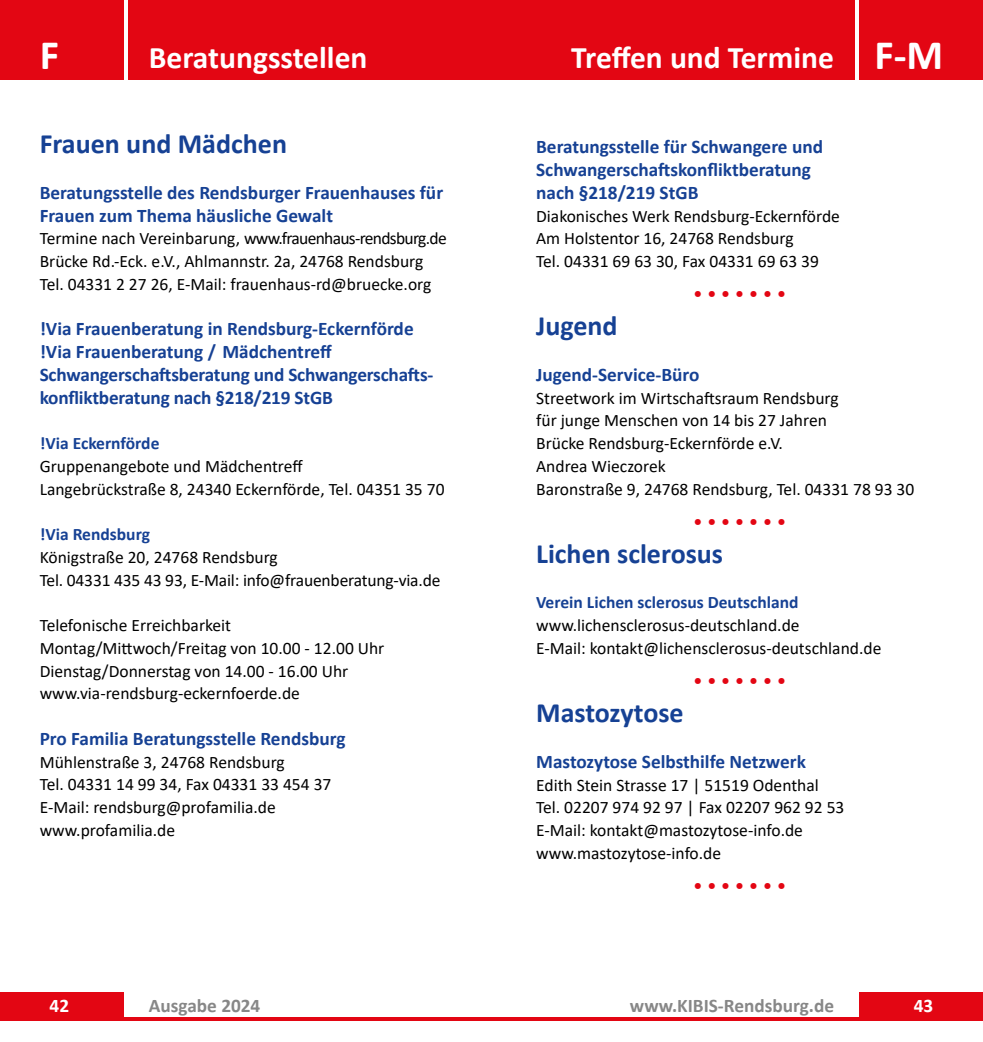
<style>
.page{position:relative;width:983px;height:1042px;background:#fff}
.page>*{position:absolute;margin:0;border:0;box-sizing:border-box;transform-origin:0 0}
.t1{font:700 42px "Calibri";color:#fff}
.t2{font:700 31.5px "Calibri";color:#fff}
.t3{font:700 28px "Calibri";color:#164194}
.t4{font:700 19.25px/22.8px "Calibri";color:#164194}
.t5{font:700 19.25px "Calibri";color:#878787}
.t6{font:19.25px "Calibri";color:#e30613}
.t7{font:700 19.25px "Calibri";color:#fff}
.t8{font:17.5px/22.8px "Calibri";color:#000}
.t9{font:700 17.5px "Calibri";color:#164194}
</style>
<div class="page">
<div style="left:0;top:0;width:982px;height:79px;background:#e30613"></div>
<div style="left:0;top:992px;width:124px;height:25px;background:#e30613"></div>
<div style="left:858px;top:992px;width:124px;height:25px;background:#e30613"></div>
<hr style="left:0;top:1017px;width:982px;height:4px;background:#e30613">
<hr style="left:124px;top:0;width:4px;height:79px;background:#fff">
<svg style="left:855px;top:0;width:3px;height:79px"></svg>
<h1 class="t1" style="left:40px;top:25px;width:21px">F</h1>
<h1 class="t1" style="left:874px;top:25px;width:70px">F-M</h1>
<h2 class="t2" style="left:149px;top:36px;width:220px">Beratungsstellen</h2>
<h2 class="t2" style="left:571px;top:36px;width:264px">Treffen und Termine</h2>
<h3 class="t3" style="left:40px;top:124px;width:249px">Frauen und Mädchen</h3>
<p class="t4" style="left:40px;top:181px;width:405px">Beratungsstelle des Rendsburger Frauenhauses für<br>Frauen zum Thema häusliche Gewalt</p>
<p class="t8" style="left:40px;top:227px;width:408px">Termine nach Vereinbarung, www.frauenhaus-rendsburg.de<br>Brücke Rd.-Eck. e.V., Ahlmannstr. 2a, 24768 Rendsburg<br>Tel. 04331 2 27 26, E-Mail: frauenhaus-rd@bruecke.org</p>
<p class="t4" style="left:40px;top:317px;width:395px">!Via Frauenberatung in Rendsburg-Eckernförde !Via Frauenberatung / Mädchentreff Schwangerschaftsberatung und Schwangerschafts&shy;konfliktberatung nach §218/219 StGB</p>
<p class="t9" style="left:40px;top:431px;width:121px">!Via Eckernförde</p>
<p class="t8" style="left:40px;top:454px;width:406px">Gruppenangebote und Mädchentreff<br>Langebrückstraße 8, 24340 Eckernförde, Tel. 04351 35 70</p>
<p class="t9" style="left:40px;top:522px;width:112px">!Via Rendsburg</p>
<p class="t8" style="left:40px;top:545px;width:402px">Königstraße 20, 24768 Rendsburg<br>Tel. 04331 435 43 93, E-Mail: info@frauenberatung-via.de</p>
<p class="t8" style="left:40px;top:613px;width:346px">Telefonische Erreichbarkeit Montag/Mittwoch/Freitag von 10.00 - 12.00 Uhr Dienstag/Donnerstag von 14.00 - 16.00 Uhr www.via-rendsburg-eckernfoerde.de</p>
<p class="t4" style="left:40px;top:727px;width:307px">Pro Familia Beratungsstelle Rendsburg</p>
<p class="t8" style="left:40px;top:750px;width:293px">Mühlenstraße 3, 24768 Rendsburg<br>Tel. 04331 14 99 34, Fax 04331 33 454 37<br>E-Mail: rendsburg@profamilia.de www.profamilia.de</p>
<p class="t4" style="left:536px;top:135px;width:288px">Beratungsstelle für Schwangere und<br>Schwangerschaftskonfliktberatung nach §218/219 StGB</p>
<p class="t8" style="left:536px;top:204px;width:305px">Diakonisches Werk Rendsburg-Eckernförde<br>Am Holstentor 16, 24768 Rendsburg<br>Tel. 04331 69 63 30, Fax 04331 69 63 39</p>
<p class="t6" style="left:693px;top:281px;width:95px">• • • • • • •</p>
<h3 class="t3" style="left:536px;top:306px;width:83px">Jugend</h3>
<p class="t4" style="left:536px;top:363px;width:165px">Jugend-Service-Büro</p>
<p class="t8" style="left:536px;top:386px;width:379px">Streetwork im Wirtschaftsraum Rendsburg<br>für junge Menschen von 14 bis 27 Jahren<br>Brücke Rendsburg-Eckernförde e.V.<br>Andrea Wieczorek<br>Baronstraße 9, 24768 Rendsburg, Tel. 04331 78 93 30</p>
<p class="t6" style="left:693px;top:508px;width:95px">• • • • • • •</p>
<h3 class="t3" style="left:536px;top:534px;width:188px">Lichen sclerosus</h3>
<p class="t9" style="left:536px;top:590px;width:264px">Verein Lichen sclerosus Deutschland</p>
<p class="t8" style="left:536px;top:613px;width:346px">www.lichensclerosus-deutschland.de<br>E-Mail: kontakt@lichensclerosus-deutschland.de</p>
<p class="t6" style="left:693px;top:667px;width:95px">• • • • • • •</p>
<h3 class="t3" style="left:536px;top:693px;width:149px">Mastozytose</h3>
<p class="t4" style="left:536px;top:750px;width:271px">Mastozytose Selbsthilfe Netzwerk</p>
<p class="t8" style="left:536px;top:773px;width:310px">Edith Stein Strasse 17 | 51519 Odenthal Tel. 02207 974 92 97 | Fax 02207 962 92 53<br>E-Mail: kontakt@mastozytose-info.de www.mastozytose-info.de</p>
<p class="t6" style="left:693px;top:872px;width:95px">• • • • • • •</p>
<p class="t5" style="left:149px;top:992px;width:113px">Ausgabe 2024</p>
<p class="t5" style="left:629px;top:992px;width:205px">www.KIBIS-Rendsburg.de</p>
<p class="t7" style="left:50px;top:992px;width:21px">42</p>
<p class="t7" style="left:913px;top:992px;width:21px">43</p>
</div>
